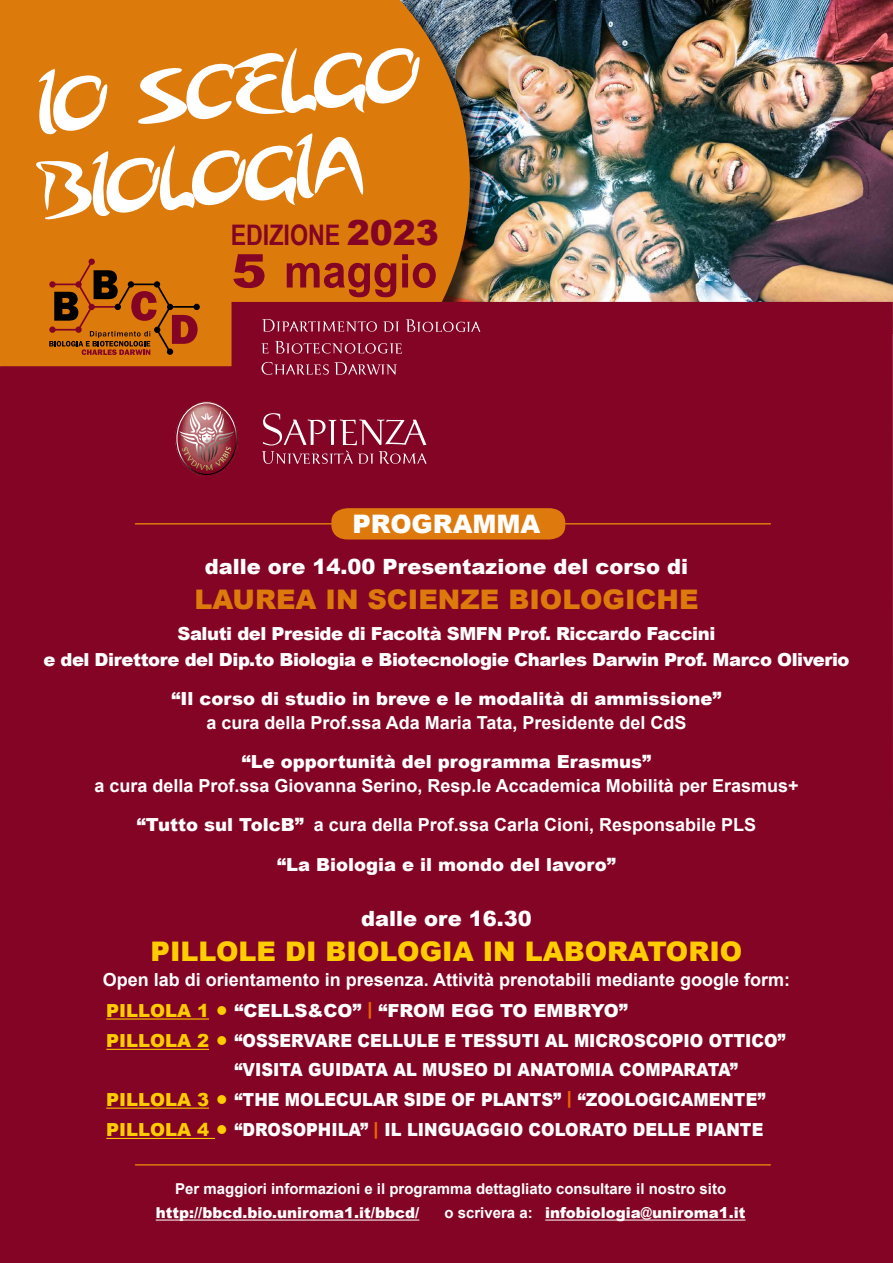
<style>
.page{position:relative;width:893px;height:1263px;background:#fff}
.page>*{position:absolute;margin:0;border:0;box-sizing:border-box;transform-origin:0 0}
.t1{font:700 46.5px "Arial Narrow";color:#830424;scale:1.13 1}
.t2{font:700 28.35px "Arial Narrow";color:#830424}
.t3{font:900 27px "Arial";color:#fc0}
.t4{font:900 27px "Arial";color:#dd7a0c}
.t5{font:900 25.5px "Arial";color:#fff}
.t6{font:900 21px "Arial";color:#fff}
.t7{font:700 18px "Arial";color:#fff}
.t8{font:900 18px "Arial";color:#fff;scale:.9 1}
.t9{font:900 18px "Arial";color:#fff}
.t10{font:900 18px "Arial";letter-spacing:-.025em;color:#fff}
.t11{font:700 15px "Arial";color:#fff}
.t12{font:900 15px "Arial";color:#fff}
.s1{font-family:"Arial";font-weight:900;font-size:34.5px}
.s2{font-family:"Arial";font-weight:900}
.s3{font-weight:900}
.s4{color:#fc0}
.s5{font-size:27px;color:#fc0}
.s6{color:#ec6500}
.s7{font-weight:700}
</style>
<div class="page">
<img style="left:470px;top:0;width:423px;height:302px">
<div style="left:2px;top:2px;width:487px;height:448px;background:#000;opacity:.75"></div>
<svg style="left:0;top:0;width:470px;height:302px;fill:#dd7a0c"></svg>
<div style="left:0;top:302px;width:893px;height:961px;background:#830424"></div>
<svg style="left:36px;top:48px;width:384px;height:171px"></svg>
<img style="left:175px;top:401px;width:63px;height:75px">
<svg style="left:176px;top:402px;width:61px;height:73px"></svg>
<img style="left:182px;top:447px;width:49px;height:14px">
<svg style="left:262px;top:413px;width:165px;height:51px"></svg>
<svg style="left:383px;top:321px;width:16px;height:11px"></svg>
<svg style="left:262px;top:343px;width:6px;height:10px"></svg>
<svg style="left:406px;top:319px;width:74px;height:13px"></svg>
<svg style="left:275px;top:341px;width:127px;height:13px"></svg>
<svg style="left:261px;top:362px;width:136px;height:13px"></svg>
<svg style="left:262px;top:319px;width:115px;height:13px"></svg>
<svg style="left:49px;top:259px;width:151px;height:96px"></svg>
<div style="left:331px;top:508px;width:234px;height:31px;background:#de7a0d"></div>
<hr style="left:156px;top:1219px;width:263px;height:1px;background:#fff">
<hr style="left:545px;top:1219px;width:201px;height:1px;background:#fff">
<hr style="left:135px;top:1164px;width:635px;height:1px;background:#dd7a0c">
<hr style="left:135px;top:523px;width:635px;height:1px;background:#dd7a0c">
<hr style="left:106px;top:1018px;width:103px;height:1px;background:#fc0">
<hr style="left:106px;top:1049px;width:103px;height:1px;background:#fc0">
<hr style="left:106px;top:1107px;width:103px;height:2px;background:#fc0">
<hr style="left:106px;top:1138px;width:109px;height:1px;background:#fc0">
<p class="t2" style="left:231px;top:214px;width:210px">EDIZIONE <span class="s1">2023</span></p>
<p class="t1" style="left:232px;top:236px;width:184px"><span class="s2">5</span> maggio</p>
<p class="t5" style="left:352px;top:506px;width:189px">PROGRAMMA</p>
<p class="t6" style="left:205px;top:551px;width:485px">dalle ore 14.00 Presentazione del corso di</p>
<p class="t4" style="left:194px;top:579px;width:506px">LAUREA IN SCIENZE BIOLOGICHE</p>
<p class="t10" style="left:178px;top:621px;width:539px">Saluti del Preside di Facoltà SMFN Prof. Riccardo Faccini</p>
<p class="t10" style="left:43px;top:646px;width:808px">e del Direttore del Dip.to Biologia e Biotecnologie Charles Darwin Prof. Marco Oliverio</p>
<p class="t9" style="left:172px;top:685px;width:551px">“Il corso di studio in breve e le modalità di ammissione”</p>
<p class="t7" style="left:206px;top:711px;width:482px">a cura della Prof.ssa Ada Maria Tata, Presidente del CdS</p>
<p class="t9" style="left:242px;top:749px;width:411px">“Le opportunità del programma Erasmus”</p>
<p class="t7" style="left:94px;top:774px;width:706px">a cura della Prof.ssa Giovanna Serino, Resp.le Accademica Mobilità per Erasmus+</p>
<p class="t7" style="left:137px;top:813px;width:621px"><span class="s3">“Tutto sul TolcB”</span> a cura della Prof.ssa Carla Cioni, Responsabile PLS</p>
<p class="t9" style="left:277px;top:851px;width:340px">“La Biologia e il mondo del lavoro”</p>
<p class="t6" style="left:361px;top:903px;width:172px">dalle ore 16.30</p>
<p class="t3" style="left:151px;top:931px;width:593px">PILLOLE DI BIOLOGIA IN LABORATORIO</p>
<p class="t7" style="left:103px;top:968px;width:689px">Open lab di orientamento in presenza. Attività prenotabili mediante google form:</p>
<p class="t9" style="left:106px;top:997px;width:523px"><span class="s4">PILLOLA 1</span> <span class="s5">•</span> “CELLS&amp;CO” <span class="s6">|</span> “FROM EGG TO EMBRYO”</p>
<p class="t8" style="left:106px;top:1027px;width:756px"><span class="s4">PILLOLA 2</span> <span class="s5">•</span> “OSSERVARE CELLULE E TESSUTI AL MICROSCOPIO OTTICO”</p>
<p class="t8" style="left:235px;top:1056px;width:561px">“VISITA GUIDATA AL MUSEO DI ANATOMIA COMPARATA”</p>
<p class="t8" style="left:106px;top:1086px;width:734px"><span class="s4">PILLOLA 3</span> <span class="s5">•</span> “THE MOLECULAR SIDE OF PLANTS” <span class="s6">|</span> “ZOOLOGICAMENTE”</p>
<p class="t8" style="left:106px;top:1117px;width:732px"><span class="s4">PILLOLA 4</span> <span class="s5">•</span> “DROSOPHILA” <span class="s6">|</span> IL LINGUAGGIO COLORATO DELLE PIANTE</p>
<p class="t11" style="left:175px;top:1179px;width:552px">Per maggiori informazioni e il programma dettagliato consultare il nostro sito</p>
<p class="t12" style="left:156px;top:1202px;width:265px">http://bbcd.bio.uniroma1.it/bbcd/</p>
<p class="t12" style="left:444px;top:1202px;width:303px"><span class="s7">o scrivera a:</span> infobiologia@uniroma1.it</p>
</div>
